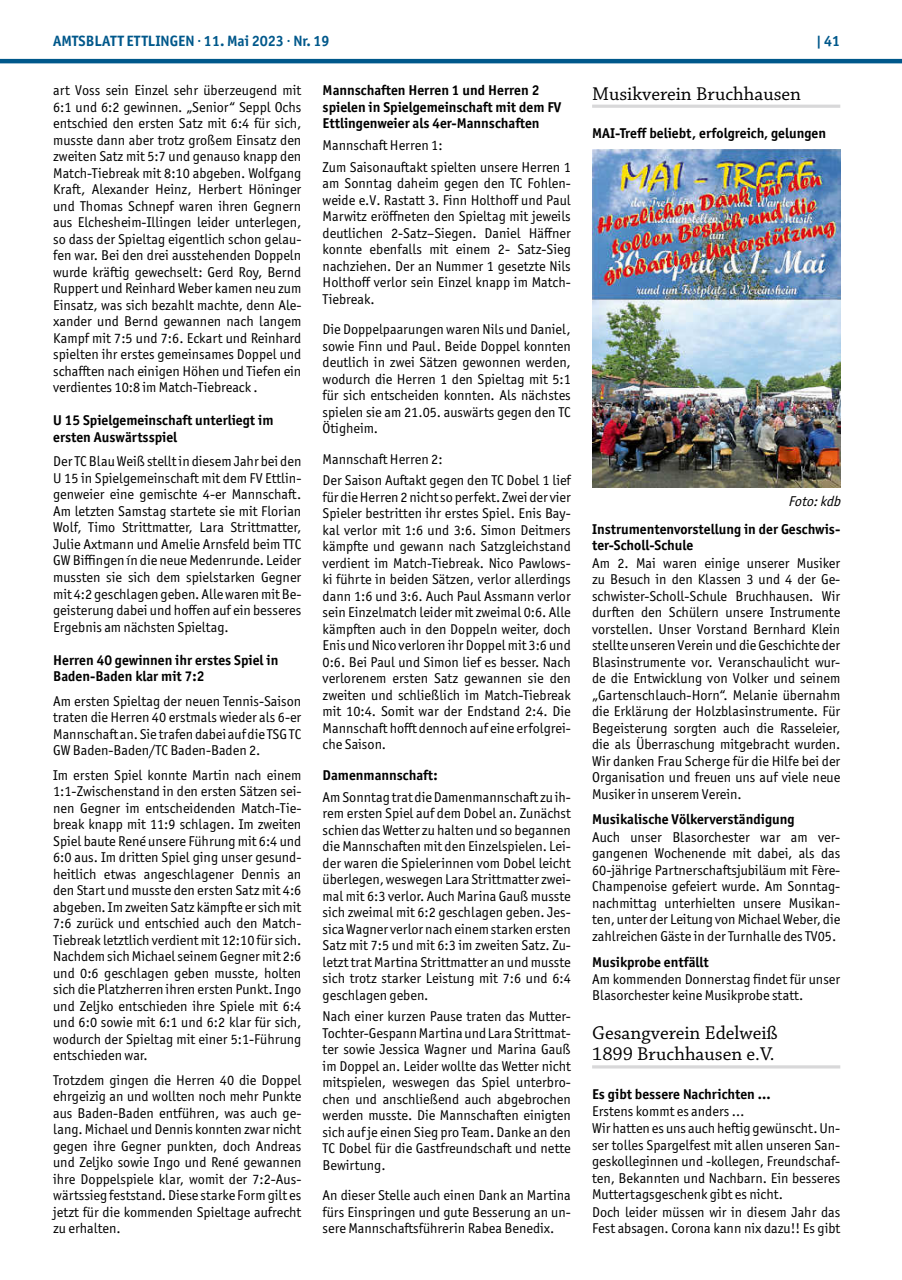
<style>
.page{position:relative;width:902px;height:1280px;background:#fff}
.page>*{position:absolute;margin:0;border:0;box-sizing:border-box;transform-origin:0 0}
.t1{font:19.5px/21px "Chaparral Pro";color:#000}
.t2{font:700 15px "Officina Sans ITC Pro";color:#00588b}
.t3{font:14.25px/16.5px "Officina Sans ITC Pro";color:#000;text-align:justify}
.t4{font:700 14.25px/16.5px "Officina Sans ITC Pro";color:#000}
.t5{font:italic 14.25px "Officina Sans ITC Pro";color:#000}
</style>
<div class="page">
<hr style="left:0;top:59px;width:901px;height:4px;background:#00588b">
<hr style="left:592px;top:105px;width:248px;height:3px;background:#d8d8d9">
<hr style="left:592px;top:1065px;width:248px;height:3px;background:#d8d8d9">
<img style="left:592px;top:150px;width:248px;height:338px">
<p class="t2" style="left:53px;top:31px;width:278px">AMTSBLATT ETTLINGEN · 11. Mai 2023 · Nr. 19</p>
<p class="t2" style="left:816px;top:31px;width:26px">| 41</p>
<p class="t3" style="left:53px;top:82px;width:250px">art Voss sein Einzel sehr überzeugend mit 6:1 und 6:2 gewinnen. „Senior“ Seppl Ochs entschied den ersten Satz mit 6:4 für sich, musste dann aber trotz großem Einsatz den zweiten Satz mit 5:7 und genauso knapp den Match-Tiebreak mit 8:10 abgeben. Wolfgang Kraft, Alexander Heinz, Herbert Höninger und Thomas Schnepf waren ihren Gegnern aus Elchesheim-Illingen leider unterlegen, so dass der Spieltag eigentlich schon gelau&shy;fen war. Bei den drei ausstehenden Doppeln wurde kräftig gewechselt: Gerd Roy, Bernd Ruppert und Reinhard Weber kamen neu zum Einsatz, was sich bezahlt machte, denn Ale&shy;xander und Bernd gewannen nach langem Kampf mit 7:5 und 7:6. Eckart und Reinhard spielten ihr erstes gemeinsames Doppel und schafften nach einigen Höhen und Tiefen ein verdientes 10:8 im Match-Tiebreack .</p>
<p class="t4" style="left:53px;top:412px;width:222px">U 15 Spielgemeinschaft unterliegt im ersten Auswärtsspiel</p>
<p class="t3" style="left:53px;top:453px;width:250px">Der TC Blau Weiß stellt in diesem Jahr bei den U 15 in Spielgemeinschaft mit dem FV Ettlin&shy;genweier eine gemischte 4-er Mannschaft.<br>Am letzten Samstag startete sie mit Florian Wolf, Timo Strittmatter, Lara Strittmatter, Julie Axtmann und Amelie Arnsfeld beim TTC GW Biffingen ín die neue Medenrunde. Leider mussten sie sich dem spielstarken Gegner mit 4:2 geschlagen geben. Alle waren mit Be&shy;geisterung dabei und hoffen auf ein besseres Ergebnis am nächsten Spieltag.</p>
<p class="t4" style="left:53px;top:651px;width:227px">Herren 40 gewinnen ihr erstes Spiel in<br>Baden-Baden klar mit 7:2</p>
<p class="t3" style="left:53px;top:692px;width:250px">Am ersten Spieltag der neuen Tennis-Saison traten die Herren 40 erstmals wieder als 6-er Mannschaft an. Sie trafen dabei auf die TSG TC GW Baden-Baden/TC Baden-Baden 2.</p>
<p class="t3" style="left:53px;top:766px;width:250px">Im ersten Spiel konnte Martin nach einem 1:1-Zwischenstand in den ersten Sätzen sei&shy;nen Gegner im entscheidenden Match-Tie&shy;break knapp mit 11:9 schlagen. Im zweiten Spiel baute René unsere Führung mit 6:4 und 6:0 aus. Im dritten Spiel ging unser gesund&shy;heitlich etwas angeschlagener Dennis an den Start und musste den ersten Satz mit 4:6 abgeben. Im zweiten Satz kämpfte er sich mit 7:6 zurück und entschied auch den Match-Tiebreak letztlich verdient mit 12:10 für sich.<br>Nachdem sich Michael seinem Gegner mit 2:6 und 0:6 geschlagen geben musste, holten sich die Platzherren ihren ersten Punkt. Ingo und Zeljko entschieden ihre Spiele mit 6:4 und 6:0 sowie mit 6:1 und 6:2 klar für sich, wodurch der Spieltag mit einer 5:1-Führung entschieden war.</p>
<p class="t3" style="left:53px;top:1071px;width:250px">Trotzdem gingen die Herren 40 die Doppel ehrgeizig an und wollten noch mehr Punkte aus Baden-Baden entführen, was auch ge&shy;lang. Michael und Dennis konnten zwar nicht gegen ihre Gegner punkten, doch Andreas und Zeljko sowie Ingo und René gewannen ihre Doppelspiele klar, womit der 7:2-Aus&shy;wärtssieg feststand. Diese starke Form gilt es jetzt für die kommenden Spieltage aufrecht zu erhalten.</p>
<p class="t4" style="left:322px;top:82px;width:240px">Mannschaften Herren 1 und Herren 2 spielen in Spielgemeinschaft mit dem FV<br>Ettlingenweier als 4er-Mannschaften</p>
<p class="t3" style="left:322px;top:134px;width:250px;line-height:21.8px">Mannschaft Herren 1:<br>Zum Saisonauftakt spielten unsere Herren 1</p>
<p class="t3" style="left:322px;top:175px;width:250px">am Sonntag daheim gegen den TC Fohlen&shy;weide e.V. Rastatt 3. Finn Holthoff und Paul Marwitz eröffneten den Spieltag mit jeweils deutlichen 2-Satz–Siegen. Daniel Häffner konnte ebenfalls mit einem 2- Satz-Sieg nachziehen. Der an Nummer 1 gesetzte Nils Holthoff verlor sein Einzel knapp im Match-Tiebreak.</p>
<p class="t3" style="left:322px;top:321px;width:250px">Die Doppelpaarungen waren Nils und Daniel, sowie Finn und Paul. Beide Doppel konnten deutlich in zwei Sätzen gewonnen werden, wodurch die Herren 1 den Spieltag mit 5:1 für sich entscheiden konnten. Als nächstes spielen sie am 21.05. auswärts gegen den TC Ötigheim.</p>
<p class="t3" style="left:322px;top:448px;width:250px;line-height:21.8px">Mannschaft Herren 2:<br>Der Saison Auftakt gegen den TC Dobel 1 lief</p>
<p class="t3" style="left:322px;top:489px;width:250px">für die Herren 2 nicht so perfekt. Zwei der vier Spieler bestritten ihr erstes Spiel. Enis Bay&shy;kal verlor mit 1:6 und 3:6. Simon Deitmers kämpfte und gewann nach Satzgleichstand verdient im Match-Tiebreak. Nico Pawlows&shy;ki führte in beiden Sätzen, verlor allerdings dann 1:6 und 3:6. Auch Paul Assmann verlor sein Einzelmatch leider mit zweimal 0:6. Alle kämpften auch in den Doppeln weiter, doch Enis und Nico verloren ihr Doppel mit 3:6 und 0:6. Bei Paul und Simon lief es besser. Nach verlorenem ersten Satz gewannen sie den zweiten und schließlich im Match-Tiebreak mit 10:4. Somit war der Endstand 2:4. Die Mannschaft hofft dennoch auf eine erfolgrei&shy;che Saison.</p>
<p class="t4" style="left:322px;top:766px;width:116px">Damenmannschaft:</p>
<p class="t3" style="left:322px;top:788px;width:250px">Am Sonntag trat die Damenmannschaft zu ih&shy;rem ersten Spiel auf dem Dobel an. Zunächst schien das Wetter zu halten und so begannen die Mannschaften mit den Einzelspielen. Lei&shy;der waren die Spielerinnen vom Dobel leicht überlegen, weswegen Lara Strittmatter zwei&shy;mal mit 6:3 verlor. Auch Marina Gauß musste sich zweimal mit 6:2 geschlagen geben. Jes&shy;sica Wagner verlor nach einem starken ersten Satz mit 7:5 und mit 6:3 im zweiten Satz. Zu&shy;letzt trat Martina Strittmatter an und musste sich trotz starker Leistung mit 7:6 und 6:4 geschlagen geben.</p>
<p class="t3" style="left:322px;top:1008px;width:250px">Nach einer kurzen Pause traten das Mutter-Tochter-Gespann Martina und Lara Strittmat&shy;ter sowie Jessica Wagner und Marina Gauß im Doppel an. Leider wollte das Wetter nicht mitspielen, weswegen das Spiel unterbro&shy;chen und anschließend auch abgebrochen werden musste. Die Mannschaften einigten sich auf je einen Sieg pro Team. Danke an den TC Dobel für die Gastfreundschaft und nette Bewirtung.</p>
<p class="t3" style="left:322px;top:1187px;width:250px">An dieser Stelle auch einen Dank an Martina fürs Einspringen und gute Besserung an un&shy;sere Mannschaftsführerin Rabea Benedix.</p>
<h1 class="t1" style="left:592px;top:84px;width:210px">Musikverein Bruchhausen</h1>
<p class="t4" style="left:592px;top:125px;width:235px">MAI-Treff beliebt, erfolgreich, gelungen</p>
<p class="t5" style="left:788px;top:493px;width:57px">Foto:kdb</p>
<p class="t4" style="left:592px;top:521px;width:250px">Instrumentenvorstellung in der Geschwis&shy;ter-Scholl-Schule</p>
<p class="t3" style="left:592px;top:554px;width:250px">Am 2. Mai waren einige unserer Musiker zu Besuch in den Klassen 3 und 4 der Ge&shy;schwister-Scholl-Schule Bruchhausen. Wir durften den Schülern unsere Instrumente vorstellen. Unser Vorstand Bernhard Klein stellte unseren Verein und die Geschichte der Blasinstrumente vor. Veranschaulicht wur&shy;de die Entwicklung von Volker und seinem „Gartenschlauch-Horn“. Melanie übernahm die Erklärung der Holzblasinstrumente. Für Begeisterung sorgten auch die Rasseleier, die als Überraschung mitgebracht wurden.<br>Wir danken Frau Scherge für die Hilfe bei der Organisation und freuen uns auf viele neue Musiker in unserem Verein.</p>
<p class="t4" style="left:592px;top:811px;width:204px">Musikalische Völkerverständigung</p>
<p class="t3" style="left:592px;top:829px;width:250px">Auch unser Blasorchester war am ver&shy;gangenen Wochenende mit dabei, als das 60-jährige Partnerschaftsjubiläum mit Fère-Champenoise gefeiert wurde. Am Sonntag&shy;nachmittag unterhielten unsere Musikan&shy;ten, unter der Leitung von Michael Weber, die zahlreichen Gäste in der Turnhalle des TV05.</p>
<p class="t4" style="left:592px;top:953px;width:118px">Musikprobe entfällt</p>
<p class="t3" style="left:592px;top:971px;width:250px">Am kommenden Donnerstag findet für unser<br>Blasorchester keine Musikprobe statt.</p>
<h1 class="t1" style="left:592px;top:1023px;width:187px">Gesangverein Edelweiß<br>1899 Bruchhausen e.V.</h1>
<p class="t4" style="left:592px;top:1085px;width:180px">Es gibt bessere Nachrichten ...</p>
<p class="t3" style="left:592px;top:1103px;width:250px;text-align:left">Erstens kommt es anders …<br>Wir hatten es uns auch heftig gewünscht. Un&shy;ser tolles Spargelfest mit allen unseren San&shy;geskolleginnen und -kollegen, Freundschaf&shy;ten, Bekannten und Nachbarn. Ein besseres Muttertagsgeschenk gibt es nicht.<br>Doch leider müssen wir in diesem Jahr das Fest absagen. Corona kann nix dazu!! Es gibt</p>
</div>
